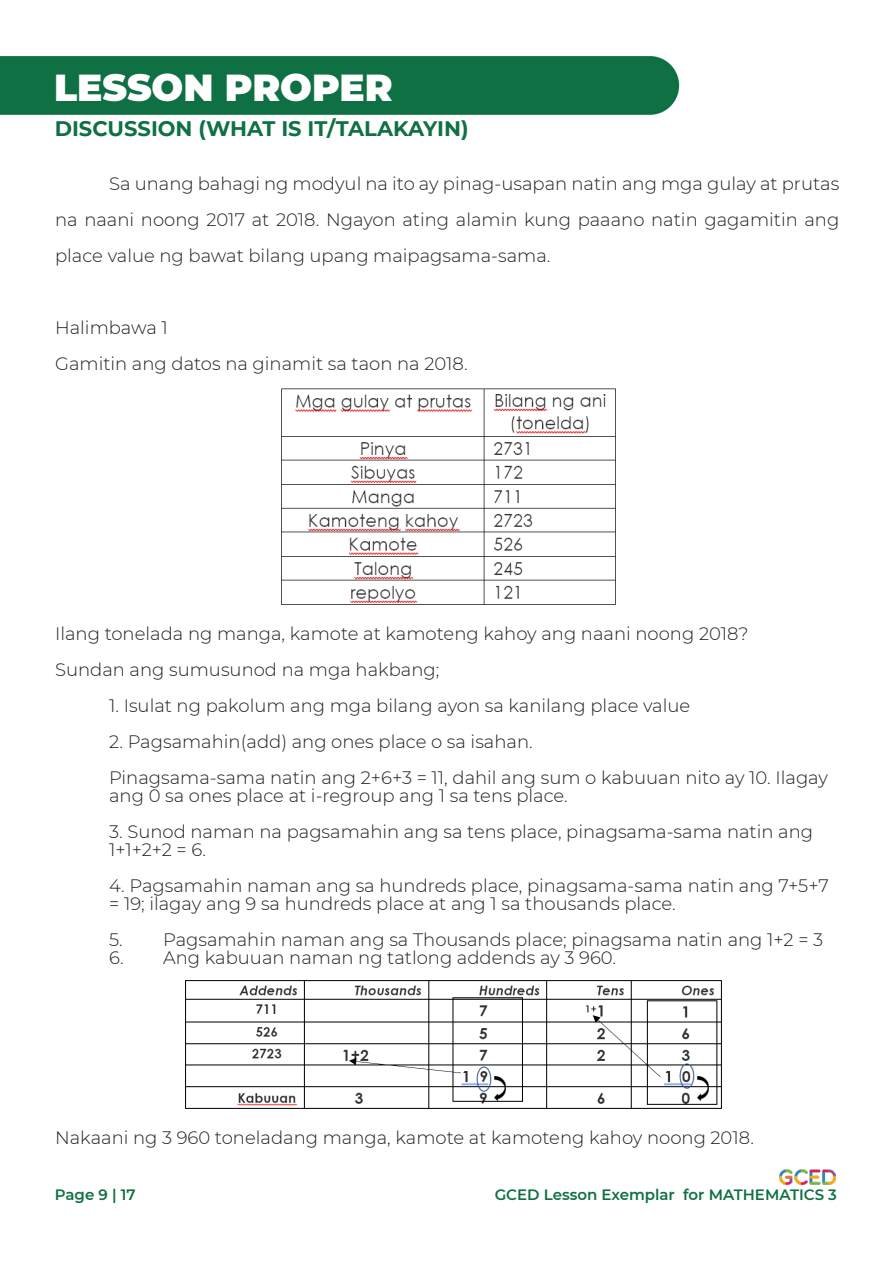
<style>
.page{position:relative;width:893px;height:1263px;background:#fff}
.page>*{position:absolute;margin:0;border:0;box-sizing:border-box;transform-origin:0 0}
.t1{font:900 37.5px "Montserrat";color:#fff}
.t2{font:700 21px "Montserrat";color:#0f7043}
.t3{font:300 18px/18px "Montserrat";color:#231f20}
.t4{font:600 15px "Montserrat";color:#0f7043}
</style>
<div class="page">
<img style="left:0;top:56px;width:836px;height:1125px">
<img style="left:779px;top:1165px;width:56px;height:21px">
<img style="left:271px;top:380px;width:352px;height:231px">
<img style="left:181px;top:973px;width:549px;height:143px">
<p class="t1" style="left:54px;top:59px;width:340px">LESSON PROPER</p>
<p class="t2" style="left:55px;top:114px;width:415px">DISCUSSION (WHAT IS IT/TALAKAYIN)</p>
<p class="t3" style="left:55px;top:165px;width:786px;line-height:36px;text-align:justify;text-indent:54px">Sa unang bahagi ng modyul na ito ay pinag-usapan natin ang mga gulay at prutas na naani noong 2017 at 2018. Ngayon ating alamin kung paaano natin gagamitin ang place value ng bawat bilang upang maipagsama-sama.</p>
<p class="t3" style="left:55px;top:318px;width:114px">Halimbawa 1</p>
<p class="t3" style="left:55px;top:354px;width:414px">Gamitin ang datos na ginamit sa taon na 2018.</p>
<p class="t3" style="left:55px;top:624px;width:695px">Ilang tonelada ng manga, kamote at kamoteng kahoy ang naani noong 2018?</p>
<p class="t3" style="left:55px;top:660px;width:386px">Sundan ang sumusunod na mga hakbang;</p>
<p class="t3" style="left:109px;top:696px;width:583px">1. Isulat ng pakolum ang mga bilang ayon sa kanilang place value</p>
<p class="t3" style="left:109px;top:732px;width:425px">2. Pagsamahin(add) ang ones place o sa isahan.</p>
<p class="t3" style="left:109px;top:768px;width:720px">Pinagsama-sama natin ang 2+6+3 = 11, dahil ang sum o kabuuan nito ay 10. Ilagay ang 0 sa ones place at i-regroup ang 1 sa tens place.</p>
<p class="t3" style="left:109px;top:822px;width:705px">3. Sunod naman na pagsamahin ang sa tens place, pinagsama-sama natin ang<br>1+1+2+2 = 6.</p>
<p class="t3" style="left:109px;top:876px;width:721px">4. Pagsamahin naman ang sa hundreds place, pinagsama-sama natin ang 7+5+7 = 19; ilagay ang 9 sa hundreds place at ang 1 sa thousands place.</p>
<p class="t3" style="left:109px;top:930px;width:716px">5. Pagsamahin naman ang sa Thousands place; pinagsama natin ang 1+2 = 3</p>
<p class="t3" style="left:109px;top:948px;width:508px">6. Ang kabuuan naman ng tatlong addends ay 3 960.</p>
<p class="t3" style="left:55px;top:1128px;width:700px">Nakaani ng 3 960 toneladang manga, kamote at kamoteng kahoy noong 2018.</p>
<p class="t4" style="left:55px;top:1184px;width:82px">Page 9 | 17</p>
<p class="t4" style="left:495px;top:1184px;width:344px">GCED Lesson Exemplar for MATHEMATICS 3</p>
</div>
